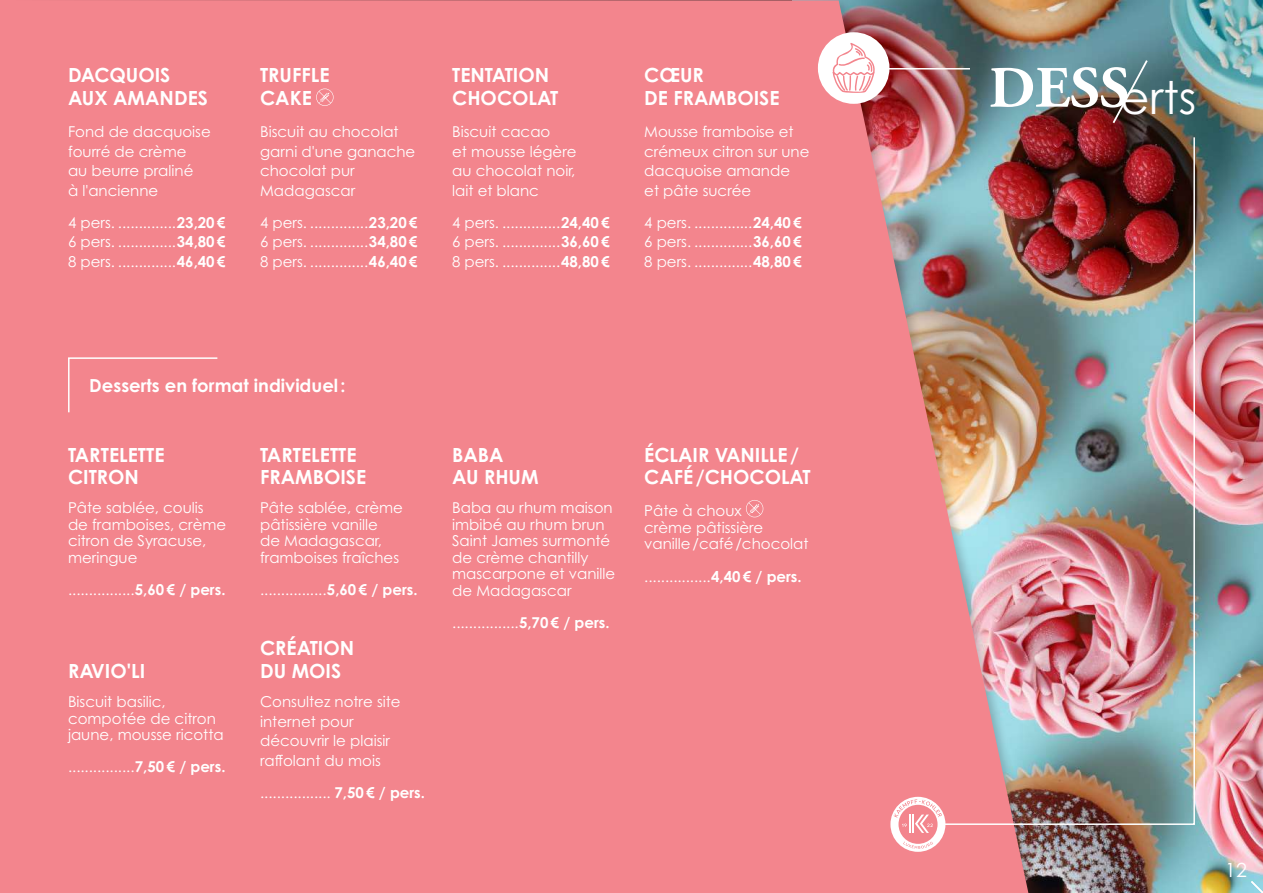
<style>
.page{position:relative;width:1263px;height:893px;background:#fff}
.page>*{position:absolute;margin:0;border:0;box-sizing:border-box;transform-origin:0 0}
.t1{font:700 58.5px "Adobe Garamond Pro";color:#fff}
.t2{font:700 19.5px/22.5px "Century Gothic Pro";color:#fff}
.t3{font:19.5px "Century Gothic Pro";color:#fff}
.t4{font:700 18px "Century Gothic Pro";color:#fff}
.t5{font:15px/19.5px "Century Gothic Pro";color:#fff}
.s1{font-weight:700}
</style>
<div class="page">
<img style="left:1041px;top:0;width:222px;height:893px">
<div style="left:0;top:0;width:1028px;height:893px;background:#f3858d"></div>
<svg style="left:1249px;top:879px;width:14px;height:14px"></svg>
<img style="left:940px;top:136px;width:256px;height:690px">
<svg style="left:890px;top:797px;width:55px;height:55px"></svg>
<div style="left:818px;top:32px;width:71px;height:72px;background:#fff;border-radius:50%"></div>
<svg style="left:832px;top:43px;width:43px;height:50px"></svg>
<svg style="left:1111px;top:58px;width:38px;height:67px"></svg>
<svg style="left:746px;top:500px;width:17px;height:17px"></svg>
<svg style="left:316px;top:89px;width:18px;height:17px"></svg>
<div style="left:67px;top:357px;width:152px;height:57px;background:#f3858d"></div>
<hr style="left:882px;top:68px;width:88px;height:2px;background:#fff">
<h2 class="t2" style="left:68px;top:64px;width:141px">DACQUOIS<br>AUX AMANDES</h2>
<p class="t5" style="left:68px;top:122px;width:144px">Fond de dacquoise fourré de crème<br>au beurre praliné<br>à l'ancienne</p>
<p class="t5" style="left:68px;top:213px;width:159px;text-align:justify">4 pers. ..............<span class="s1">23,20€ </span>6 pers. ..............<span class="s1">34,80€ </span>8 pers. ..............<span class="s1">46,40€</span></p>
<h2 class="t2" style="left:260px;top:64px;width:71px">TRUFFLE<br>CAKE</h2>
<p class="t5" style="left:260px;top:122px;width:157px">Biscuit au chocolat garni d'une ganache chocolat pur<br>Madagascar</p>
<p class="t5" style="left:260px;top:213px;width:159px;text-align:justify">4 pers. ..............<span class="s1">23,20€ </span>6 pers. ..............<span class="s1">34,80€ </span>8 pers. ..............<span class="s1">46,40€</span></p>
<h2 class="t2" style="left:452px;top:64px;width:108px">TENTATION<br>CHOCOLAT</h2>
<p class="t5" style="left:452px;top:122px;width:126px">Biscuit cacao<br>et mousse légère au chocolat noir, lait et blanc</p>
<p class="t5" style="left:452px;top:213px;width:159px;text-align:justify">4 pers. ..............<span class="s1">24,40€ </span>6 pers. ..............<span class="s1">36,60€ </span>8 pers. ..............<span class="s1">48,80€</span></p>
<h2 class="t2" style="left:644px;top:64px;width:137px">CŒUR<br>DE FRAMBOISE</h2>
<p class="t5" style="left:644px;top:122px;width:167px">Mousse framboise et crémeux citron sur une dacquoise amande<br>et pâte sucrée</p>
<p class="t5" style="left:644px;top:213px;width:159px;text-align:justify">4 pers. ..............<span class="s1">24,40€ </span>6 pers. ..............<span class="s1">36,60€ </span>8 pers. ..............<span class="s1">48,80€</span></p>
<p class="t4" style="left:89px;top:374px;width:258px">Desserts en format individuel:</p>
<h2 class="t2" style="left:68px;top:443px;width:98px">TARTELETTE<br>CITRON</h2>
<p class="t5" style="left:68px;top:499px;width:160px;line-height:16.5px">Pâte sablée, coulis de framboises, crème citron de Syracuse, meringue</p>
<p class="t5" style="left:68px;top:580px;width:159px">................<span class="s1">5,60€ / pers.</span></p>
<h2 class="t2" style="left:68px;top:659px;width:79px">RAVIO'LI</h2>
<p class="t5" style="left:68px;top:693px;width:157px;line-height:16.5px">Biscuit basilic, compotée de citron jaune, mousse ricotta</p>
<p class="t5" style="left:68px;top:757px;width:159px">................<span class="s1">7,50€ / pers.</span></p>
<h2 class="t2" style="left:260px;top:443px;width:108px">TARTELETTE<br>FRAMBOISE</h2>
<p class="t5" style="left:260px;top:499px;width:144px;line-height:16.5px">Pâte sablée, crème pâtissière vanille<br>de Madagascar, framboises fraîches</p>
<p class="t5" style="left:260px;top:580px;width:159px">................<span class="s1">5,60€ / pers.</span></p>
<h2 class="t2" style="left:260px;top:637px;width:96px">CRÉATION<br>DU MOIS</h2>
<p class="t5" style="left:260px;top:692px;width:142px">Consultez notre site internet pour découvrir le plaisir raffolant du mois</p>
<p class="t5" style="left:260px;top:783px;width:166px">................. <span class="s1">7,50€ / pers.</span></p>
<h2 class="t2" style="left:452px;top:443px;width:88px">BABA<br>AU RHUM</h2>
<p class="t5" style="left:452px;top:499px;width:165px;line-height:16.5px">Baba au rhum maison imbibé au rhum brun<br>Saint James surmonté de crème chantilly mascarpone et vanille de Madagascar</p>
<p class="t5" style="left:452px;top:613px;width:159px">................<span class="s1">5,70€ / pers.</span></p>
<h2 class="t2" style="left:644px;top:443px;width:168px">ÉCLAIR VANILLE/<br>CAFÉ/CHOCOLAT</h2>
<p class="t5" style="left:644px;top:502px;width:166px;line-height:16.5px">Pâte à choux<br>crème pâtissière vanille/café/chocolat</p>
<p class="t5" style="left:644px;top:566px;width:159px">................<span class="s1">4,40€ / pers.</span></p>
<h1 class="t1" style="left:989px;top:54px;width:209px">DESS<sub>erts</sub></h1>
<h2 class="t3" style="left:1225px;top:858px;width:23px">12</h2>
</div>
